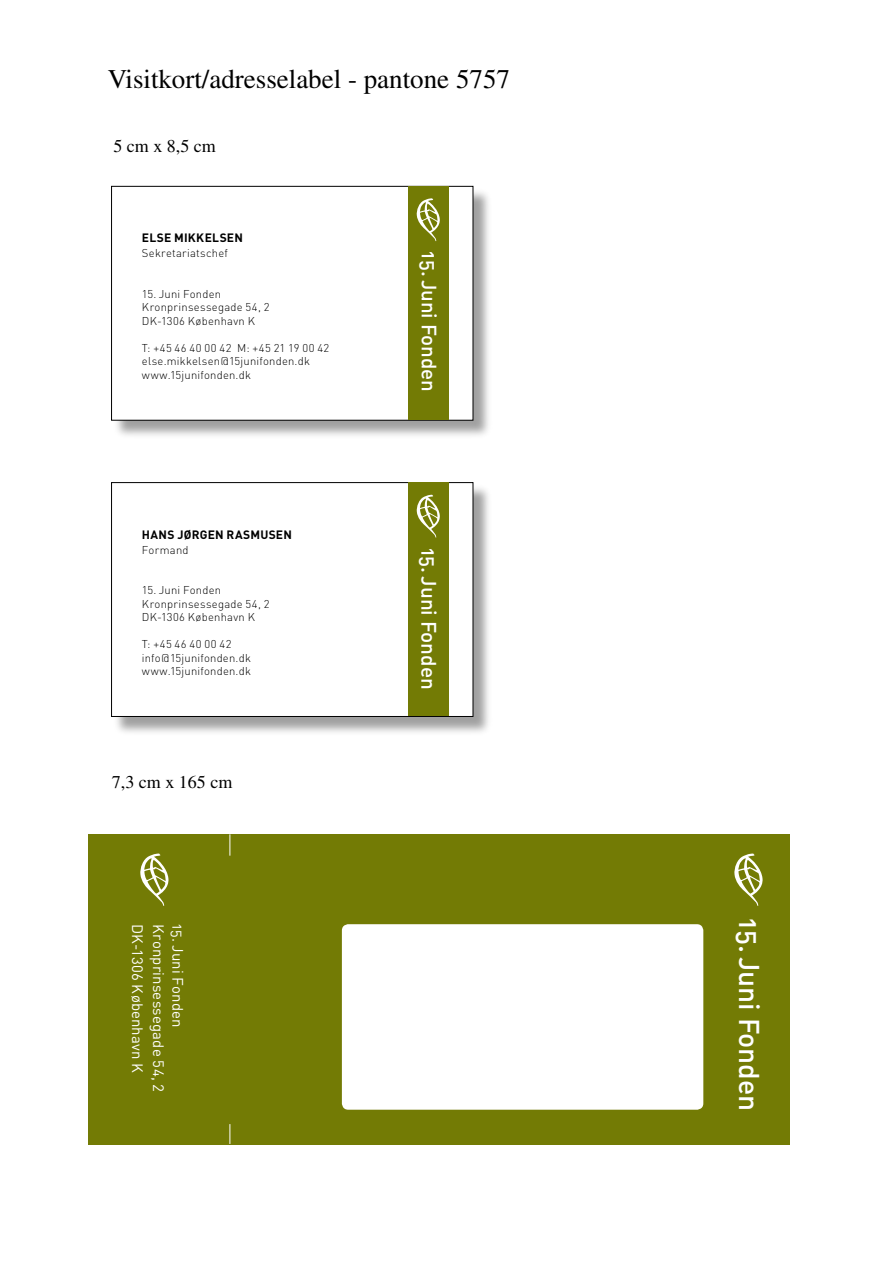
<style>
.page{position:relative;width:893px;height:1263px;background:#fff}
.page>*{position:absolute;margin:0;border:0;box-sizing:border-box;transform-origin:0 0}
.t1{font:28.2px "DIN Medium Alternate";color:#fff}
.t2{font:27px "Times";color:#000}
.t3{font:20.7px "DIN Medium Alternate";color:#fff}
.t4{font:20.55px "DIN Medium Alternate";color:#fff}
.t5{font:18px "Times";color:#000}
.t6{font:15px "DIN Regular Alternate";letter-spacing:.005em;color:#fff}
.t7{font:15px "DIN";letter-spacing:.005em;color:#fff}
.t8{font:700 12px "DIN";letter-spacing:.02em;color:#000}
.t9{font:300 11.25px/13.5px "DIN";letter-spacing:.02em;color:#000}
.s1{font-family:"DIN"}
</style>
<div class="page">
<div style="left:113px;top:188px;width:381px;height:253px;background:#000;opacity:.38"></div>
<div style="left:112px;top:186px;width:361px;height:234px;background:#fff"></div>
<div style="left:111px;top:186px;width:362px;height:234px;border:1px solid #000"></div>
<div style="left:409px;top:186px;width:40px;height:234px;background:#737b05"></div>
<svg style="left:416px;top:198px;width:24px;height:43px"></svg>
<div style="left:113px;top:484px;width:381px;height:253px;background:#000;opacity:.38"></div>
<div style="left:112px;top:483px;width:361px;height:233px;background:#fff"></div>
<div style="left:111px;top:482px;width:362px;height:235px;border:1px solid #000"></div>
<div style="left:409px;top:483px;width:40px;height:233px;background:#737b05"></div>
<svg style="left:416px;top:495px;width:24px;height:42px"></svg>
<div style="left:88px;top:834px;width:701px;height:310px;background:#737b05"></div>
<svg style="left:734px;top:853px;width:29px;height:53px"></svg>
<div style="left:342px;top:924px;width:361px;height:186px;background:#fff;border-radius:6px"></div>
<svg style="left:230px;top:834px;width:1px;height:22px"></svg>
<svg style="left:230px;top:1124px;width:1px;height:20px"></svg>
<svg style="left:140px;top:853px;width:29px;height:53px"></svg>
<h2 class="t2" style="left:108px;top:64px;width:404px">Visitkort/adresselabel - pantone 5757</h2>
<h3 class="t5" style="left:113px;top:136px;width:104px">5 cm x 8,5 cm</h3>
<p class="t8" style="left:142px;top:230px;width:102px">ELSE MIKKELSEN</p>
<p class="t9" style="left:142px;top:246px;width:87px">Sekretariatschef</p>
<p class="t9" style="left:142px;top:287px;width:129px">15. Juni Fonden<br>Kronprinsessegade 54, 2<br>DK-1306 København K</p>
<p class="t9" style="left:142px;top:341px;width:189px">T: +45 46 40 00 42 M: +45 21 19 00 42 else.mikkelsen@15junifonden.dk www.15junifonden.dk</p>
<p class="t8" style="left:142px;top:526px;width:151px">HANS JØRGEN RASMUSEN</p>
<p class="t9" style="left:142px;top:543px;width:48px">Formand</p>
<p class="t9" style="left:142px;top:583px;width:129px">15. Juni Fonden<br>Kronprinsessegade 54, 2<br>DK-1306 København K</p>
<p class="t9" style="left:142px;top:637px;width:110px">T: +45 46 40 00 42 info@15junifonden.dk www.15junifonden.dk</p>
<h3 class="t5" style="left:112px;top:772px;width:122px">7,3 cm x 165 cm</h3>
<h3 class="t4" style="left:442px;top:251px;width:142px;rotate:90deg">15. Juni Fonden</h3>
<h3 class="t3" style="left:442px;top:548px;width:143px;rotate:90deg">15. Juni Fonden</h3>
<h3 class="t6" style="left:168px;top:924px;width:170px;rotate:90deg">Kronprinsesse<span class="s1">gade 54, 2</span></h3>
<h3 class="t6" style="left:187px;top:924px;width:105px;rotate:90deg">15. Juni Fonden</h3>
<h1 class="t1" style="left:767px;top:918px;width:195px;rotate:90deg">15. Juni Fonden</h1>
<h3 class="t7" style="left:147px;top:924px;width:150px;rotate:90deg">DK-1306 København K</h3>
</div>
